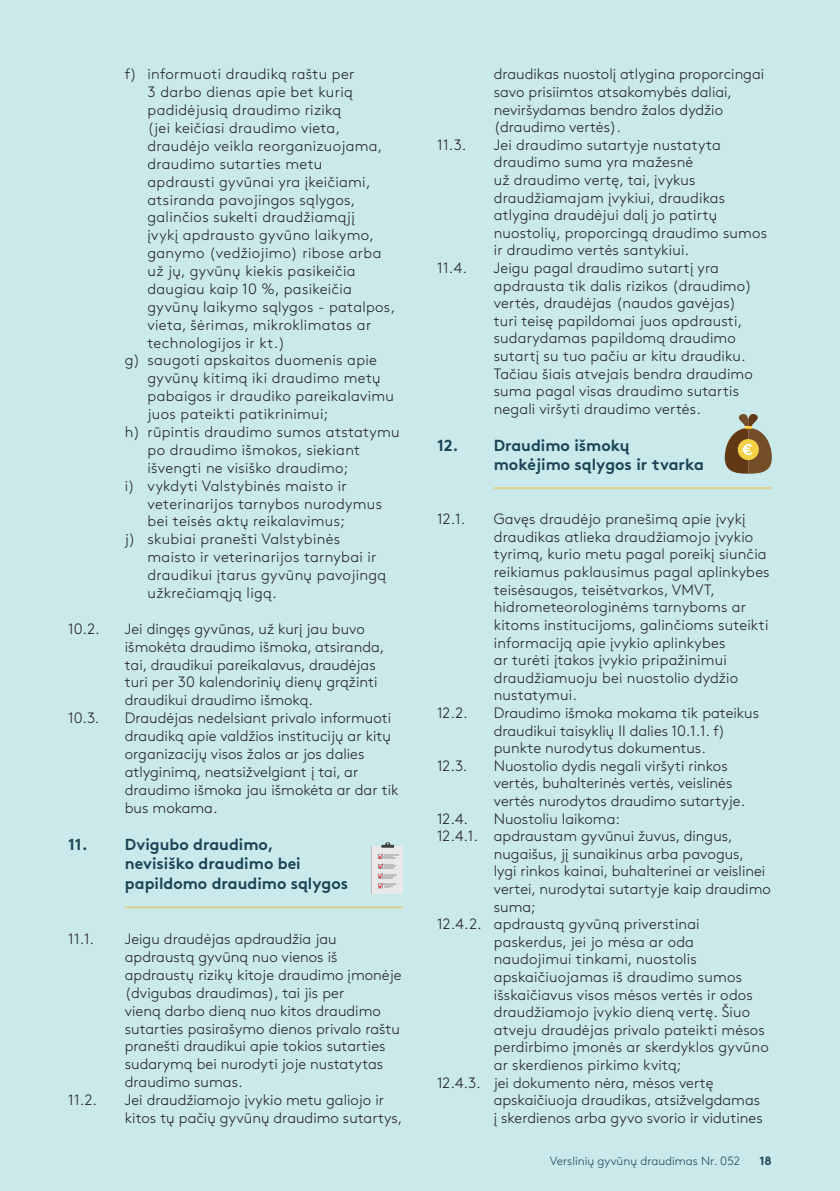
<style>
.page{position:relative;width:840px;height:1191px;background:#fff}
.page>*{position:absolute;margin:0;border:0;box-sizing:border-box;transform-origin:0 0}
.t1{font:700 16px/19.4px "Gjen Brown OT";color:#1b4557}
.t2{font:300 15px/17.6px "Gjen Brown OT";letter-spacing:.01em;color:#231f20}
.t3{font:300 12px "Gjen Brown OT";color:#1b4557}
.t4{font:12px "Gjen Brown OT Bold Alt";color:#1b4557}
</style>
<div class="page">
<div style="left:0;top:0;width:839px;height:1191px;background:#c9e9eb"></div>
<hr style="left:125px;top:906px;width:278px;height:2px;background:#dfd08f">
<hr style="left:493px;top:487px;width:278px;height:2px;background:#dfd08f">
<hr style="left:371px;top:846px;width:1px;height:48px;background:#bdbebe">
<div style="left:372px;top:846px;width:31px;height:48px;background:#e9e9e9"></div>
<svg style="left:377px;top:853px;width:21px;height:35px"></svg>
<svg style="left:381px;top:842px;width:13px;height:5px"></svg>
<svg style="left:724px;top:414px;width:48px;height:59px"></svg>
<p class="t2" style="left:125px;top:64px;width:231px">f) informuoti draudiką raštu per</p>
<p class="t2" style="left:147px;top:82px;width:207px">3 darbo dienas apie bet kurią</p>
<p class="t2" style="left:147px;top:100px;width:195px">padidėjusią draudimo riziką</p>
<p class="t2" style="left:147px;top:118px;width:194px">(jei keičiasi draudimo vieta,</p>
<p class="t2" style="left:147px;top:136px;width:236px">draudėjo veikla reorganizuojama,</p>
<p class="t2" style="left:147px;top:154px;width:176px">draudimo sutarties metu</p>
<p class="t2" style="left:147px;top:172px;width:224px">apdrausti gyvūnai yra įkeičiami,</p>
<p class="t2" style="left:147px;top:189px;width:209px">atsiranda pavojingos sąlygos,</p>
<p class="t2" style="left:147px;top:207px;width:209px">galinčios sukelti draudžiamąjį</p>
<p class="t2" style="left:147px;top:225px;width:228px">įvykį apdrausto gyvūno laikymo,</p>
<p class="t2" style="left:147px;top:243px;width:235px">ganymo (vedžiojimo) ribose arba</p>
<p class="t2" style="left:147px;top:261px;width:209px">už jų, gyvūnų kiekis pasikeičia</p>
<p class="t2" style="left:147px;top:279px;width:206px">daugiau kaip 10 %, pasikeičia</p>
<p class="t2" style="left:147px;top:297px;width:249px">gyvūnų laikymo sąlygos - patalpos,</p>
<p class="t2" style="left:147px;top:315px;width:225px">vieta, šėrimas, mikroklimatas ar</p>
<p class="t2" style="left:147px;top:332px;width:139px">technologijos ir kt.)</p>
<p class="t2" style="left:125px;top:350px;width:253px">g) saugoti apskaitos duomenis apie</p>
<p class="t2" style="left:147px;top:368px;width:234px">gyvūnų kitimą iki draudimo metų</p>
<p class="t2" style="left:147px;top:386px;width:248px">pabaigos ir draudiko pareikalavimu</p>
<p class="t2" style="left:147px;top:404px;width:182px">juos pateikti patikrinimui;</p>
<p class="t2" style="left:125px;top:422px;width:276px">h) rūpintis draudimo sumos atstatymu</p>
<p class="t2" style="left:147px;top:440px;width:214px">po draudimo išmokos, siekiant</p>
<p class="t2" style="left:147px;top:458px;width:202px">išvengti ne visiško draudimo;</p>
<p class="t2" style="left:125px;top:475px;width:223px">i) vykdyti Valstybinės maisto ir</p>
<p class="t2" style="left:147px;top:493px;width:236px">veterinarijos tarnybos nurodymus</p>
<p class="t2" style="left:147px;top:511px;width:199px">bei teisės aktų reikalavimus;</p>
<p class="t2" style="left:125px;top:529px;width:217px">j) skubiai pranešti Valstybinės</p>
<p class="t2" style="left:147px;top:547px;width:230px">maisto ir veterinarijos tarnybai ir</p>
<p class="t2" style="left:147px;top:565px;width:240px">draudikui įtarus gyvūnų pavojingą</p>
<p class="t2" style="left:147px;top:583px;width:131px">užkrečiamąją ligą.</p>
<p class="t2" style="left:68px;top:619px;width:33px">10.2.</p>
<p class="t2" style="left:125px;top:618px;width:261px">Jei dingęs gyvūnas, už kurį jau buvo išmokėta draudimo išmoka, atsiranda, tai, draudikui pareikalavus, draudėjas turi per 30 kalendorinių dienų grąžinti draudikui draudimo išmoką.</p>
<p class="t2" style="left:68px;top:708px;width:33px">10.3.</p>
<p class="t2" style="left:125px;top:708px;width:275px">Draudėjas nedelsiant privalo informuoti draudiką apie valdžios institucijų ar kitų organizacijų visos žalos ar jos dalies atlyginimą, neatsižvelgiant į tai, ar draudimo išmoka jau išmokėta ar dar tik bus mokama.</p>
<p class="t1" style="left:125px;top:833px;width:225px;text-indent:-57px">11. Dvigubo draudimo,<br>nevisiško draudimo bei papildomo draudimo sąlygos</p>
<p class="t2" style="left:68px;top:929px;width:28px">11.1.</p>
<p class="t2" style="left:125px;top:929px;width:278px">Jeigu draudėjas apdraudžia jau apdraustą gyvūną nuo vienos iš apdraustų rizikų kitoje draudimo įmonėje (dvigubas draudimas), tai jis per<br>vieną darbo dieną nuo kitos draudimo sutarties pasirašymo dienos privalo raštu pranešti draudikui apie tokios sutarties sudarymą bei nurodyti joje nustatytas draudimo sumas.</p>
<p class="t2" style="left:68px;top:1090px;width:30px">11.2.</p>
<p class="t2" style="left:125px;top:1090px;width:279px">Jei draudžiamojo įvykio metu galiojo ir kitos tų pačių gyvūnų draudimo sutartys,</p>
<p class="t2" style="left:493px;top:64px;width:272px">draudikas nuostolį atlygina proporcingai savo prisiimtos atsakomybės daliai, neviršydamas bendro žalos dydžio (draudimo vertės).</p>
<p class="t2" style="left:437px;top:135px;width:31px">11.3.</p>
<p class="t2" style="left:493px;top:135px;width:275px">Jei draudimo sutartyje nustatyta draudimo suma yra mažesnė<br>už draudimo vertę, tai, įvykus draudžiamajam įvykiui, draudikas atlygina draudėjui dalį jo patirtų nuostolių, proporcingą draudimo sumos ir draudimo vertės santykiui.</p>
<p class="t2" style="left:437px;top:258px;width:31px">11.4.</p>
<p class="t2" style="left:493px;top:258px;width:260px">Jeigu pagal draudimo sutartį yra apdrausta tik dalis rizikos (draudimo) vertės, draudėjas (naudos gavėjas) turi teisę papildomai juos apdrausti, sudarydamas papildomą draudimo sutartį su tuo pačiu ar kitu draudiku.<br>Tačiau šiais atvejais bendra draudimo suma pagal visas draudimo sutartis negali viršyti draudimo vertės.</p>
<p class="t1" style="left:493px;top:434px;width:212px;text-indent:-57px">12. Draudimo išmokų mokėjimo sąlygos ir tvarka</p>
<p class="t2" style="left:437px;top:509px;width:30px">12.1.</p>
<p class="t2" style="left:493px;top:509px;width:277px">Gavęs draudėjo pranešimą apie įvykį draudikas atlieka draudžiamojo įvykio tyrimą, kurio metu pagal poreikį siunčia reikiamus paklausimus pagal aplinkybes teisėsaugos, teisėtvarkos, VMVT, hidrometeorologinėms tarnyboms ar kitoms institucijoms, galinčioms suteikti informaciją apie įvykio aplinkybes<br>ar turėti įtakos įvykio pripažinimui draudžiamuoju bei nuostolio dydžio nustatymui.</p>
<p class="t2" style="left:437px;top:703px;width:32px">12.2.</p>
<p class="t2" style="left:493px;top:703px;width:267px">Draudimo išmoka mokama tik pateikus draudikui taisyklių II dalies 10.1.1. f) punkte nurodytus dokumentus.</p>
<p class="t2" style="left:437px;top:755px;width:32px">12.3.</p>
<p class="t2" style="left:493px;top:755px;width:253px">Nuostolio dydis negali viršyti rinkos vertės, buhalterinės vertės, veislinės vertės nurodytos draudimo sutartyje.</p>
<p class="t2" style="left:437px;top:808px;width:33px">12.4.</p>
<p class="t2" style="left:493px;top:808px;width:128px">Nuostoliu laikoma:</p>
<p class="t2" style="left:437px;top:826px;width:297px">12.4.1. apdraustam gyvūnui žuvus, dingus,</p>
<p class="t2" style="left:493px;top:843px;width:252px">nugaišus, jį sunaikinus arba pavogus,</p>
<p class="t2" style="left:493px;top:861px;width:273px">lygi rinkos kainai, buhalterinei ar veislinei</p>
<p class="t2" style="left:493px;top:879px;width:278px">vertei, nurodytai sutartyje kaip draudimo</p>
<p class="t2" style="left:493px;top:896px;width:43px">suma;</p>
<p class="t2" style="left:437px;top:914px;width:264px">12.4.2. apdraustą gyvūną priverstinai</p>
<p class="t2" style="left:493px;top:931px;width:202px">paskerdus, jei jo mėsa ar oda</p>
<p class="t2" style="left:493px;top:949px;width:204px">naudojimui tinkami, nuostolis</p>
<p class="t2" style="left:493px;top:967px;width:249px">apskaičiuojamas iš draudimo sumos</p>
<p class="t2" style="left:493px;top:984px;width:260px">išskaičiavus visos mėsos vertės ir odos</p>
<p class="t2" style="left:493px;top:1002px;width:258px">draudžiamojo įvykio dieną vertę. Šiuo</p>
<p class="t2" style="left:493px;top:1019px;width:272px">atveju draudėjas privalo pateikti mėsos</p>
<p class="t2" style="left:493px;top:1037px;width:276px">perdirbimo įmonės ar skerdyklos gyvūno</p>
<p class="t2" style="left:493px;top:1054px;width:189px">ar skerdienos pirkimo kvitą;</p>
<p class="t2" style="left:437px;top:1072px;width:278px">12.4.3. jei dokumento nėra, mėsos vertę</p>
<p class="t2" style="left:493px;top:1090px;width:268px">apskaičiuoja draudikas, atsižvelgdamas</p>
<p class="t2" style="left:493px;top:1107px;width:270px">į skerdienos arba gyvo svorio ir vidutines</p>
<p class="t3" style="left:549px;top:1152px;width:191px">Verslinių gyvūnų draudimas Nr. 052</p>
<p class="t4" style="left:759px;top:1151px;width:14px">18</p>
</div>
